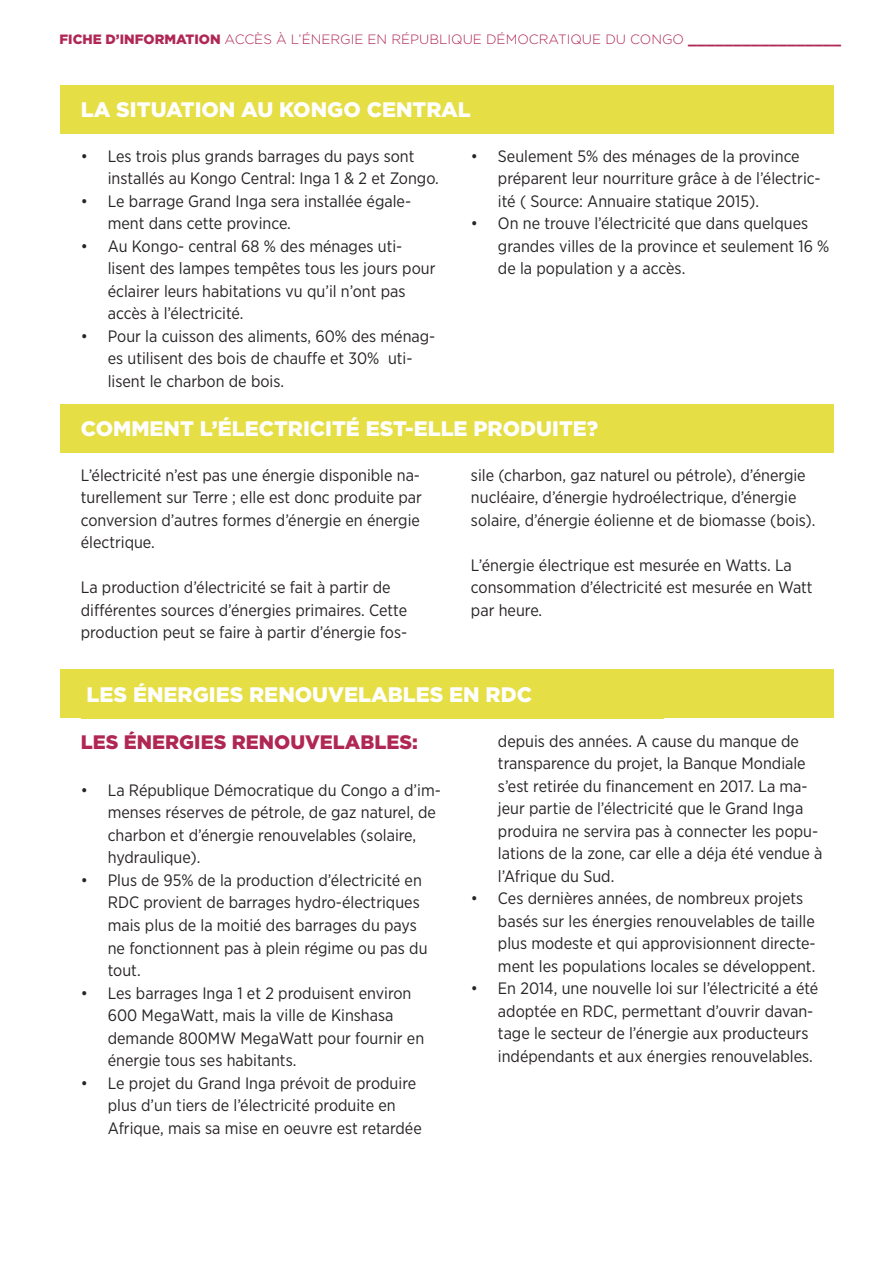
<style>
.page{position:relative;width:893px;height:1263px;background:#fff}
.page>*{position:absolute;margin:0;border:0;box-sizing:border-box;transform-origin:0 0}
.t1{font:900 21px "Gotham";color:#fff}
.t2{font:900 19.5px "Gotham";color:#b02754}
.t3{font:16.5px/22.5px "Gotham Narrow";color:#282425}
.t4{font:300 13.5px "Gotham";color:#b02754}
.s1{font-weight:900}
.s2{font-weight:900;font-size:15px}
</style>
<div class="page">
<div style="left:60px;top:85px;width:773px;height:49px;background:#e5de44"></div>
<div style="left:60px;top:404px;width:773px;height:48px;background:#e5de44"></div>
<div style="left:60px;top:669px;width:773px;height:49px;background:#e5de44"></div>
<p class="t4" style="left:60px;top:31px;width:783px"><span class="s1">FICHE D’INFORMATION</span> ACCÈS À L’ÉNERGIE EN RÉPUBLIQUE DÉMOCRATIQUE DU CONGO <span class="s2">_________________</span></p>
<p class="t1" style="left:81px;top:95px;width:391px">LA SITUATION AU KONGO CENTRAL</p>
<p class="t3" style="left:108px;top:144px;width:333px;text-indent:-27px">• Les trois plus grands barrages du pays sont installés au Kongo Central: Inga 1 &amp; 2 et Zongo.</p>
<p class="t3" style="left:108px;top:189px;width:305px;text-indent:-27px">• Le barrage Grand Inga sera installée égale&shy;ment dans cette province.</p>
<p class="t3" style="left:108px;top:234px;width:329px;text-indent:-27px">• Au Kongo- central 68 % des ménages uti&shy;lisent des lampes tempêtes tous les jours pour éclairer leurs habitations vu qu’il n’ont pas accès à l’électricité.</p>
<p class="t3" style="left:108px;top:324px;width:329px;text-indent:-27px">• Pour la cuisson des aliments, 60% des ménag&shy;es utilisent des bois de chauffe et 30% uti&shy;lisent le charbon de bois.</p>
<p class="t3" style="left:498px;top:144px;width:324px;text-indent:-27px">• Seulement 5% des ménages de la province préparent leur nourriture grâce à de l’électric&shy;ité ( Source: Annuaire statique 2015).</p>
<p class="t3" style="left:498px;top:212px;width:333px;text-indent:-27px">• On ne trouve l’électricité que dans quelques grandes villes de la province et seulement 16 % de la population y a accès.</p>
<p class="t1" style="left:81px;top:414px;width:519px">COMMENT L’ÉLECTRICITÉ EST-ELLE PRODUITE?</p>
<p class="t3" style="left:81px;top:463px;width:343px">L’électricité n’est pas une énergie disponible na&shy;turellement sur Terre ; elle est donc produite par conversion d’autres formes d’énergie en énergie électrique.</p>
<p class="t3" style="left:81px;top:576px;width:328px">La production d’électricité se fait à partir de différentes sources d’énergies primaires. Cette production peut se faire à partir d’énergie fos-</p>
<p class="t3" style="left:471px;top:463px;width:346px">sile (charbon, gaz naturel ou pétrole), d’énergie nucléaire, d’énergie hydroélectrique, d’énergie solaire, d’énergie éolienne et de biomasse (bois).</p>
<p class="t3" style="left:471px;top:553px;width:343px">L’énergie électrique est mesurée en Watts. La consommation d’électricité est mesurée en Watt par heure.</p>
<p class="t1" style="left:87px;top:680px;width:447px">LES ÉNERGIES RENOUVELABLES EN RDC</p>
<p class="t2" style="left:81px;top:728px;width:339px">LES ÉNERGIES RENOUVELABLES:</p>
<p class="t3" style="left:108px;top:778px;width:335px;text-indent:-27px">• La République Démocratique du Congo a d’im&shy;menses réserves de pétrole, de gaz naturel, de charbon et d’énergie renouvelables (solaire, hydraulique).</p>
<p class="t3" style="left:108px;top:868px;width:321px;text-indent:-27px">• Plus de 95% de la production d’électricité en RDC provient de barrages hydro-électriques mais plus de la moitié des barrages du pays ne fonctionnent pas à plein régime ou pas du tout.</p>
<p class="t3" style="left:108px;top:981px;width:318px;text-indent:-27px">• Les barrages Inga 1 et 2 produisent environ 600 MegaWatt, mais la ville de Kinshasa demande 800MW MegaWatt pour fournir en énergie tous ses habitants.</p>
<p class="t3" style="left:108px;top:1071px;width:316px;text-indent:-27px">• Le projet du Grand Inga prévoit de produire plus d’un tiers de l’électricité produite en<br>Afrique, mais sa mise en oeuvre est retardée</p>
<p class="t3" style="left:498px;top:729px;width:326px">depuis des années. A cause du manque de transparence du projet, la Banque Mondiale s’est retirée du financement en 2017. La ma&shy;jeur partie de l’électricité que le Grand Inga produira ne servira pas à connecter les popu&shy;lations de la zone, car elle a déja été vendue à l’Afrique du Sud.</p>
<p class="t3" style="left:498px;top:887px;width:319px;text-indent:-27px">• Ces dernières années, de nombreux projets basés sur les énergies renouvelables de taille plus modeste et qui approvisionnent directe&shy;ment les populations locales se développent.</p>
<p class="t3" style="left:498px;top:977px;width:322px;text-indent:-27px">• En 2014, une nouvelle loi sur l’électricité a été adoptée en RDC, permettant d’ouvrir davan&shy;tage le secteur de l’énergie aux producteurs indépendants et aux énergies renouvelables.</p>
</div>
